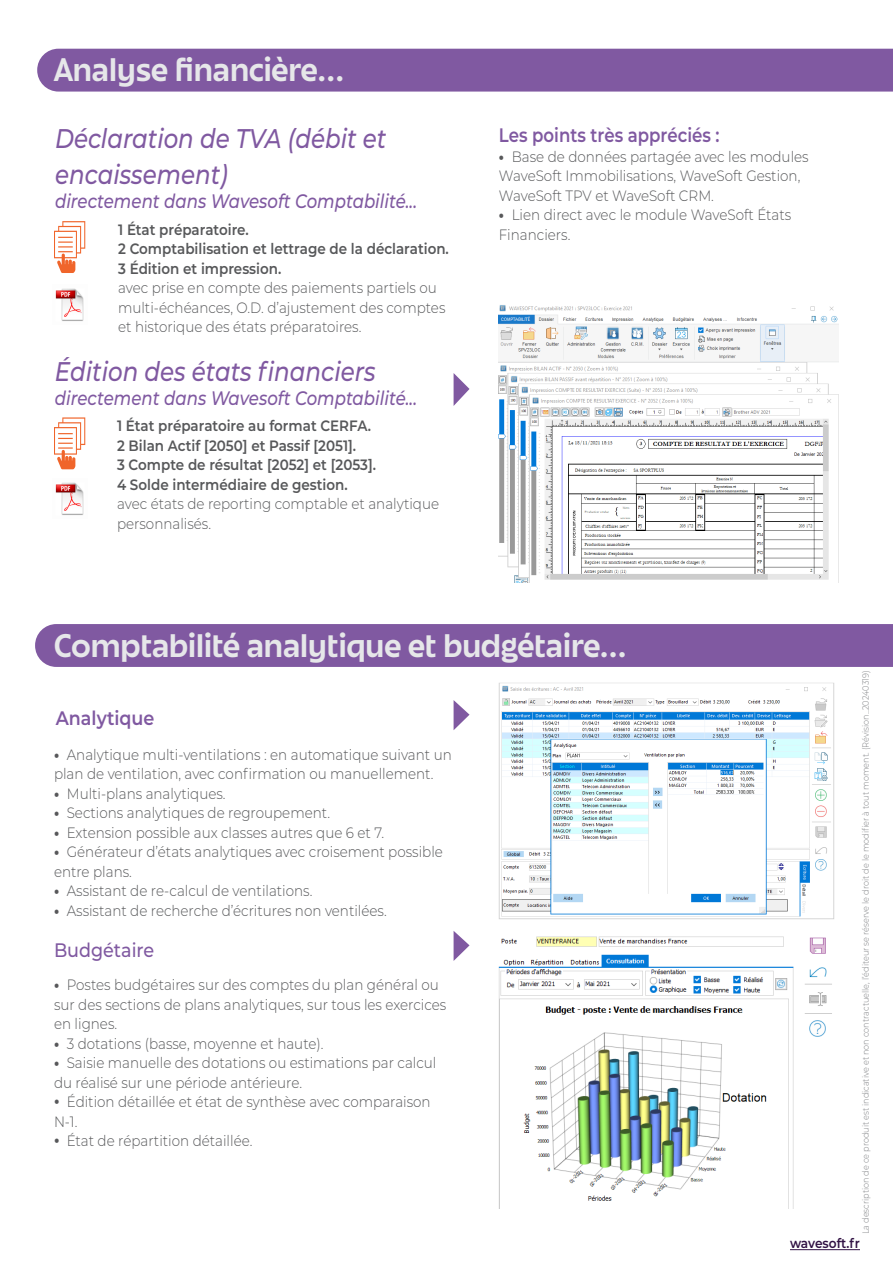
<style>
.page{position:relative;width:893px;height:1263px;background:#fff}
.page>*{position:absolute;margin:0;border:0;box-sizing:border-box;transform-origin:0 0}
.t1{font:28.5px "June Expt Variable Active";color:#e6e7e9}
.t2{font:italic 500 27px/36px "Montserrat";color:#8059a1;scale:.85 1}
.t3{font:italic 500 19.5px "Montserrat";color:#8059a1;scale:.85 1}
.t4{font:600 19.5px "Montserrat";color:#8059a1;scale:.85 1}
.t5{font:600 19.5px "Montserrat";color:#8059a1;scale:.9 1}
.t6{font:500 19.5px "Montserrat";color:#8059a1;scale:.9 1}
.t7{font:300 15px/19.5px "Montserrat";color:#57585a;scale:.9 1}
.t8{font:600 15px "Montserrat";color:#57585a;scale:.9 1}
.t9{font:600 13.5px "Montserrat";color:#311244;scale:.9 1}
.t10{font:300 9px "Montserrat";color:#808285;scale:.9 1}
.s1{font-weight:800}
</style>
<div class="page">
<div style="left:37px;top:49px;width:856px;height:43px;background:#8059a1"></div>
<div style="left:35px;top:624px;width:858px;height:43px;background:#8059a1"></div>
<svg style="left:54px;top:417px;width:31px;height:52px"></svg>
<img style="left:55px;top:288px;width:29px;height:33px">
<img style="left:55px;top:482px;width:29px;height:33px">
<img style="left:499px;top:305px;width:340px;height:277px">
<svg style="left:454px;top:373px;width:15px;height:33px"></svg>
<img style="left:499px;top:936px;width:333px;height:272px">
<img style="left:499px;top:682px;width:335px;height:238px">
<svg style="left:54px;top:221px;width:31px;height:52px"></svg>
<svg style="left:454px;top:700px;width:15px;height:30px"></svg>
<svg style="left:454px;top:931px;width:15px;height:30px"></svg>
<hr style="left:790px;top:1249px;width:70px;height:1px;background:#311244">
<p class="t1" style="left:54px;top:51px;width:292px">Analyse financière...</p>
<p class="t2" style="left:55px;top:120px;width:391px">Déclaration de TVA (débit et encaissement)</p>
<p class="t3" style="left:55px;top:187px;width:427px">directement dans Wavesoft Comptabilité...</p>
<p class="t8" style="left:118px;top:219px;width:147px">1 État préparatoire.</p>
<p class="t8" style="left:118px;top:238px;width:369px">2 Comptabilisation et lettrage de la déclaration.</p>
<p class="t8" style="left:118px;top:258px;width:183px">3 Édition et impression.</p>
<p class="t7" style="left:118px;top:278px;width:365px">avec prise en compte des paiements partiels ou multi-échéances, O.D. d’ajustement des comptes et historique des états préparatoires.</p>
<p class="t2" style="left:55px;top:353px;width:379px">Édition des états financiers</p>
<p class="t3" style="left:55px;top:384px;width:427px">directement dans Wavesoft Comptabilité...</p>
<p class="t8" style="left:117px;top:415px;width:284px">1 État préparatoire au format CERFA.</p>
<p class="t8" style="left:117px;top:435px;width:267px">2 Bilan Actif [2050] et Passif [2051].</p>
<p class="t8" style="left:117px;top:454px;width:289px">3 Compte de résultat [2052] et [2053].</p>
<p class="t8" style="left:117px;top:474px;width:258px">4 Solde intermédiaire de gestion.</p>
<p class="t7" style="left:117px;top:494px;width:359px">avec états de reporting comptable et analytique personnalisés.</p>
<p class="t4" style="left:499px;top:121px;width:261px">Les points très appréciés :</p>
<p class="t7" style="left:499px;top:146px;width:346px"><span class="s1">•</span> Base de données partagée avec les modules<br>WaveSoft Immobilisations, WaveSoft Gestion,<br>WaveSoft TPV et WaveSoft CRM.</p>
<p class="t7" style="left:499px;top:205px;width:326px"><span class="s1">•</span> Lien direct avec le module WaveSoft États<br>Financiers.</p>
<p class="t1" style="left:54px;top:626px;width:574px">Comptabilité analytique et budgétaire...</p>
<p class="t5" style="left:56px;top:704px;width:111px">Analytique</p>
<p class="t7" style="left:54px;top:744px;width:444px"><span class="s1">•</span> Analytique multi-ventilations : en automatique suivant un plan de ventilation, avec confirmation ou manuellement.</p>
<p class="t7" style="left:54px;top:783px;width:192px"><span class="s1">•</span> Multi-plans analytiques.</p>
<p class="t7" style="left:54px;top:802px;width:308px"><span class="s1">•</span> Sections analytiques de regroupement.</p>
<p class="t7" style="left:54px;top:822px;width:368px"><span class="s1">•</span> Extension possible aux classes autres que 6 et 7.</p>
<p class="t7" style="left:54px;top:841px;width:434px"><span class="s1">•</span> Générateur d’états analytiques avec croisement possible entre plans.</p>
<p class="t7" style="left:54px;top:880px;width:289px"><span class="s1">•</span> Assistant de re-calcul de ventilations.</p>
<p class="t7" style="left:54px;top:900px;width:371px"><span class="s1">•</span> Assistant de recherche d’écritures non ventilées.</p>
<p class="t6" style="left:54px;top:937px;width:113px">Budgétaire</p>
<p class="t7" style="left:54px;top:975px;width:437px"><span class="s1">•</span> Postes budgétaires sur des comptes du plan général ou sur des sections de plans analytiques, sur tous les exercices en lignes.</p>
<p class="t7" style="left:54px;top:1033px;width:301px"><span class="s1">•</span> 3 dotations (basse, moyenne et haute).</p>
<p class="t7" style="left:54px;top:1053px;width:426px"><span class="s1">•</span> Saisie manuelle des dotations ou estimations par calcul du réalisé sur une période antérieure.</p>
<p class="t7" style="left:54px;top:1092px;width:420px"><span class="s1">•</span> Édition détaillée et état de synthèse avec comparaison<br>N-1.</p>
<p class="t7" style="left:54px;top:1131px;width:222px"><span class="s1">•</span> État de répartition détaillée.</p>
<p class="t10" style="left:859px;top:1234px;width:628px;rotate:-90deg">La description de ce produit est indicative et non contractuelle, l’éditeur se réserve le droit de le modifier à tout moment. (Révision_20240319)</p>
<p class="t9" style="left:790px;top:1234px;width:79px">wavesoft.fr</p>
</div>
